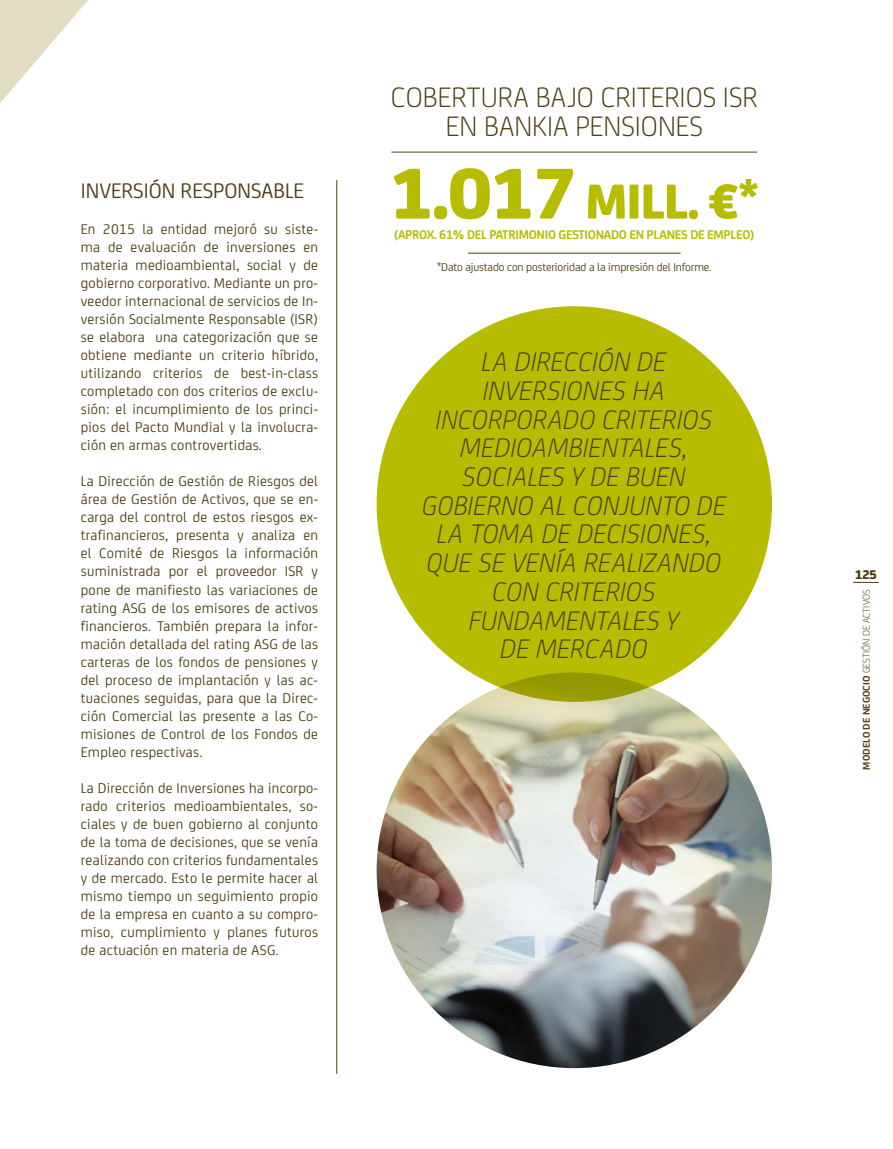
<style>
.page{position:relative;width:893px;height:1149px;background:#fff}
.page>*{position:absolute;margin:0;border:0;box-sizing:border-box;transform-origin:0 0}
.t1{font:800 52.5px "Bankia";color:#b6bc00}
.t2{font:300 30px/28.5px "Bankia";color:#4c3e12}
.t3{font:italic 300 28.65px/28.7px "Bankia";color:#4c3e12;text-align:center}
.t4{font:22.5px "Bankia";color:#4c3e12}
.t5{font:15px/18px "Bankia";letter-spacing:.02em;color:#4c3e12;text-align:justify}
.t6{font:700 13.5px "Bankia";letter-spacing:-.02em;color:#b6bc00}
.t7{font:800 13.5px "Bankia";color:#4c3e12}
.t8{font:12px "Bankia";letter-spacing:-.01em;color:#4c3e12}
.t9{font:300 10.5px "Bankia";color:#4c3e12}
.s1{font-size:76.8px}
.s2{font-weight:700}
</style>
<div class="page">
<img style="left:0;top:0;width:88px;height:103px">
<svg style="left:853px;top:582px;width:26px;height:1px"></svg>
<hr style="left:391px;top:152px;width:366px;height:1px;background:#4c3e12">
<div style="left:377px;top:306px;width:395px;height:395px;background:#b6bc00;border-radius:50%"></div>
<img style="left:377px;top:672px;width:395px;height:395px;border-radius:198px">
<hr style="left:336px;top:180px;width:1px;height:893px;background:#4c3e12">
<hr style="left:468px;top:253px;width:213px;height:1px;background:#4c3e12">
<h3 class="t4" style="left:81px;top:175px;width:225px">INVERSIÓN RESPONSABLE</h3>
<p class="t5" style="left:81px;top:219px;width:239px">En 2015 la entidad mejoró su siste&shy;ma de evaluación de inversiones en materia medioambiental, social y de gobierno corporativo. Mediante un pro&shy;veedor internacional de servicios de In&shy;versión Socialmente Responsable (ISR) se elabora una categorización que se obtiene mediante un criterio híbrido, utilizando criterios de best-in-class completado con dos criterios de exclu&shy;sión: el incumplimiento de los princi&shy;pios del Pacto Mundial y la involucra&shy;ción en armas controvertidas.</p>
<p class="t5" style="left:81px;top:471px;width:239px">La Dirección de Gestión de Riesgos del área de Gestión de Activos, que se en&shy;carga del control de estos riesgos ex&shy;trafinancieros, presenta y analiza en el Comité de Riesgos la información suministrada por el proveedor ISR y pone de manifiesto las variaciones de rating ASG de los emisores de activos financieros. También prepara la infor&shy;mación detallada del rating ASG de las carteras de los fondos de pensiones y del proceso de implantación y las ac&shy;tuaciones seguidas, para que la Direc&shy;ción Comercial las presente a las Co&shy;misiones de Control de los Fondos de Empleo respectivas.</p>
<p class="t5" style="left:81px;top:777px;width:239px">La Dirección de Inversiones ha incorpo&shy;rado criterios medioambientales, so&shy;ciales y de buen gobierno al conjunto de la toma de decisiones, que se venía realizando con criterios fundamentales y de mercado. Esto le permite hacer al mismo tiempo un seguimiento propio de la empresa en cuanto a su compro&shy;miso, cumplimiento y planes futuros de actuación en materia de ASG.</p>
<h2 class="t2" style="left:446px;top:81px;width:310px;text-indent:-55px">COBERTURA BAJO CRITERIOS ISR<br>EN BANKIA PENSIONES</h2>
<h1 class="t1" style="left:389px;top:160px;width:372px"><span class="s1">1.017</span> mill. €*</h1>
<p class="t6" style="left:394px;top:224px;width:129px">(APROX. 61% DEL PATRIMONIO</p>
<p class="t6" style="left:558px;top:224px;width:197px">GESTIONADO EN PLANES DE EM PLEO)</p>
<p class="t8" style="left:437px;top:258px;width:276px">*Dato ajustado con posterioridad a la impresión del Informe.</p>
<h3 class="t3" style="left:422px;top:346px;width:306px">LA DIRECCIÓN DE<br>INVERSIONES HA<br>INCORPORADO CRITERIOS<br>MEDIOAMBIENTALES,<br>SOCIALES Y DE BUEN<br>GOBIERNO AL CONJUNTO DE<br>LA TOMA DE DECISIONES,<br>QUE SE VENÍA REALIZANDO<br>CON CRITERIOS<br>FUNDAMENTALES Y<br>DE MERCADO</h3>
<p class="t7" style="left:855px;top:563px;width:24px">125</p>
<p class="t9" style="left:859px;top:769px;width:182px;rotate:-90deg"><span class="s2">MODELO DE NEGOCIO</span> GESTIÓN DE ACTIVOS</p>
</div>
